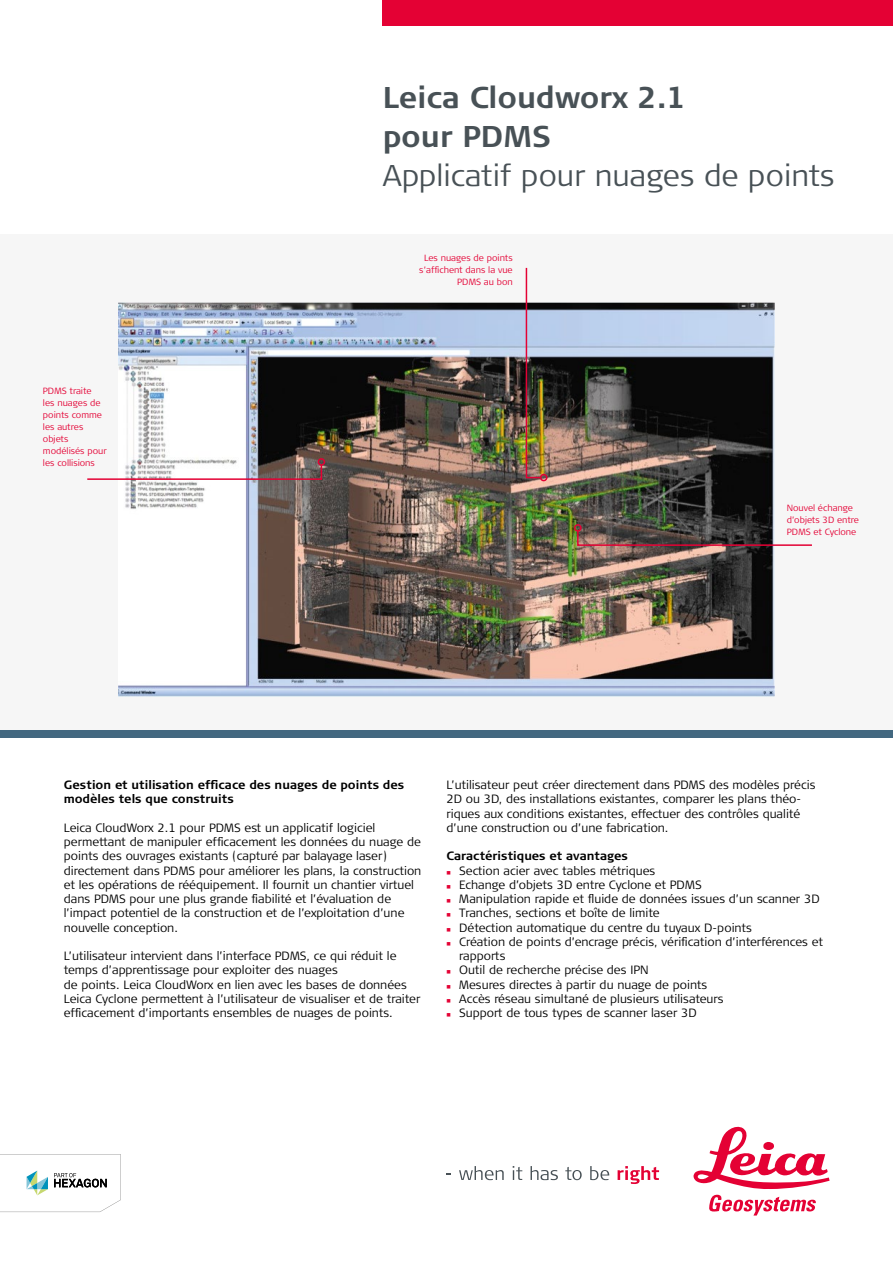
<style>
.page{position:relative;width:893px;height:1263px;background:#fff}
.page>*{position:absolute;margin:0;border:0;box-sizing:border-box;transform-origin:0 0}
.t1{font:300 30px "Signa Column";color:#485156}
.t2{font:700 30px/39px "Signa Column";color:#485156}
.t3{font:300 12px/14.2px "Signa Column";color:#000}
.t4{font:700 12px/14.2px "Signa Column";color:#000}
.t5{font:300 9px/12px "Signa Column";color:#e40134}
.s1{color:#e40134}
</style>
<div class="page">
<svg style="left:459px;top:1166px;width:45px;height:14px"></svg>
<svg style="left:513px;top:1166px;width:9px;height:14px"></svg>
<svg style="left:531px;top:1166px;width:27px;height:14px"></svg>
<svg style="left:565px;top:1167px;width:17px;height:13px"></svg>
<svg style="left:590px;top:1166px;width:19px;height:14px"></svg>
<svg style="left:618px;top:1166px;width:41px;height:18px"></svg>
<svg style="left:693px;top:1127px;width:136px;height:62px"></svg>
<svg style="left:709px;top:1195px;width:107px;height:20px"></svg>
<div style="left:383px;top:0;width:510px;height:26px;background:#e40134"></div>
<div style="left:0;top:234px;width:893px;height:502px;background:#f6f6f6"></div>
<img style="left:119px;top:302px;width:655px;height:395px">
<svg style="left:87px;top:463px;width:236px;height:18px"></svg>
<svg style="left:576px;top:529px;width:236px;height:18px;background:#73595b"></svg>
<img style="left:525px;top:267px;width:17px;height:212px">
<div style="left:318px;top:458px;width:7px;height:8px;border:2px solid #e40134;border-radius:50%"></div>
<div style="left:574px;top:524px;width:8px;height:8px;border:2px solid #e40134;border-radius:50%"></div>
<div style="left:540px;top:474px;width:7px;height:7px;border:2px solid #e40134;border-radius:50%"></div>
<div style="left:0;top:730px;width:893px;height:8px;background:#436880"></div>
<svg style="left:0;top:1154px;width:121px;height:58px"></svg>
<h1 class="t2" style="left:383px;top:79px;width:305px">Leica Cloudworx 2.1 pour PDMS</h1>
<h1 class="t1" style="left:383px;top:157px;width:454px">Applicatif pour nuages de points</h1>
<p class="t5" style="left:43px;top:385px;width:65px">PDMS traite<br>les nuages de points comme les autres objets modélisés pour les collisions</p>
<p class="t5" style="left:419px;top:252px;width:95px;text-align:right">Les nuages de points s’affichent dans la vue<br>PDMS au bon</p>
<p class="t5" style="left:787px;top:502px;width:74px">Nouvel échange d’objets 3D entre<br>PDMS et Cyclone</p>
<p class="t4" style="left:64px;top:778px;width:342px">Gestion et utilisation efficace des nuages de points des modèles tels que construits</p>
<p class="t3" style="left:64px;top:821px;width:359px">Leica CloudWorx 2.1 pour PDMS est un applicatif logiciel permettant de manipuler efficacement les données du nuage de points des ouvrages existants (capturé par balayage laser) directement dans PDMS pour améliorer les plans, la construction et les opérations de rééquipement. Il fournit un chantier virtuel dans PDMS pour une plus grande fiabilité et l’évaluation de l’impact potentiel de la construction et de l’exploitation d’une nouvelle conception.</p>
<p class="t3" style="left:64px;top:949px;width:358px">L’utilisateur intervient dans l’interface PDMS, ce qui réduit le temps d’apprentissage pour exploiter des nuages<br>de points. Leica CloudWorx en lien avec les bases de données Leica Cyclone permettent à l’utilisateur de visualiser et de traiter efficacement d’importants ensembles de nuages de points.</p>
<p class="t3" style="left:446px;top:778px;width:370px">L’utilisateur peut créer directement dans PDMS des modèles précis 2D ou 3D, des installations existantes, comparer les plans théo&shy;riques aux conditions existantes, effectuer des contrôles qualité d’une construction ou d’une fabrication.</p>
<p class="t4" style="left:446px;top:849px;width:183px">Caractéristiques et avantages</p>
<p class="t3" style="left:446px;top:863px;width:210px"><span class="s1">■</span> Section acier avec tables métriques</p>
<p class="t3" style="left:446px;top:878px;width:257px"><span class="s1">■</span> Echange d’objets 3D entre Cyclone et PDMS</p>
<p class="t3" style="left:446px;top:892px;width:375px"><span class="s1">■</span> Manipulation rapide et fluide de données issues d’un scanner 3D</p>
<p class="t3" style="left:446px;top:906px;width:215px"><span class="s1">■</span> Tranches, sections et boîte de limite</p>
<p class="t3" style="left:446px;top:920px;width:307px"><span class="s1">■</span> Détection automatique du centre du tuyaux D-points</p>
<p class="t3" style="left:459px;top:935px;width:365px;text-indent:-13px"><span class="s1">■</span> Création de points d’encrage précis, vérification d’interférences et rapports</p>
<p class="t3" style="left:446px;top:963px;width:204px"><span class="s1">■</span> Outil de recherche précise des IPN</p>
<p class="t3" style="left:446px;top:977px;width:262px"><span class="s1">■</span> Mesures directes à partir du nuage de points</p>
<p class="t3" style="left:446px;top:992px;width:278px"><span class="s1">■</span> Accès réseau simultané de plusieurs utilisateurs</p>
<p class="t3" style="left:446px;top:1006px;width:252px"><span class="s1">■</span> Support de tous types de scanner laser 3D</p>
</div>
